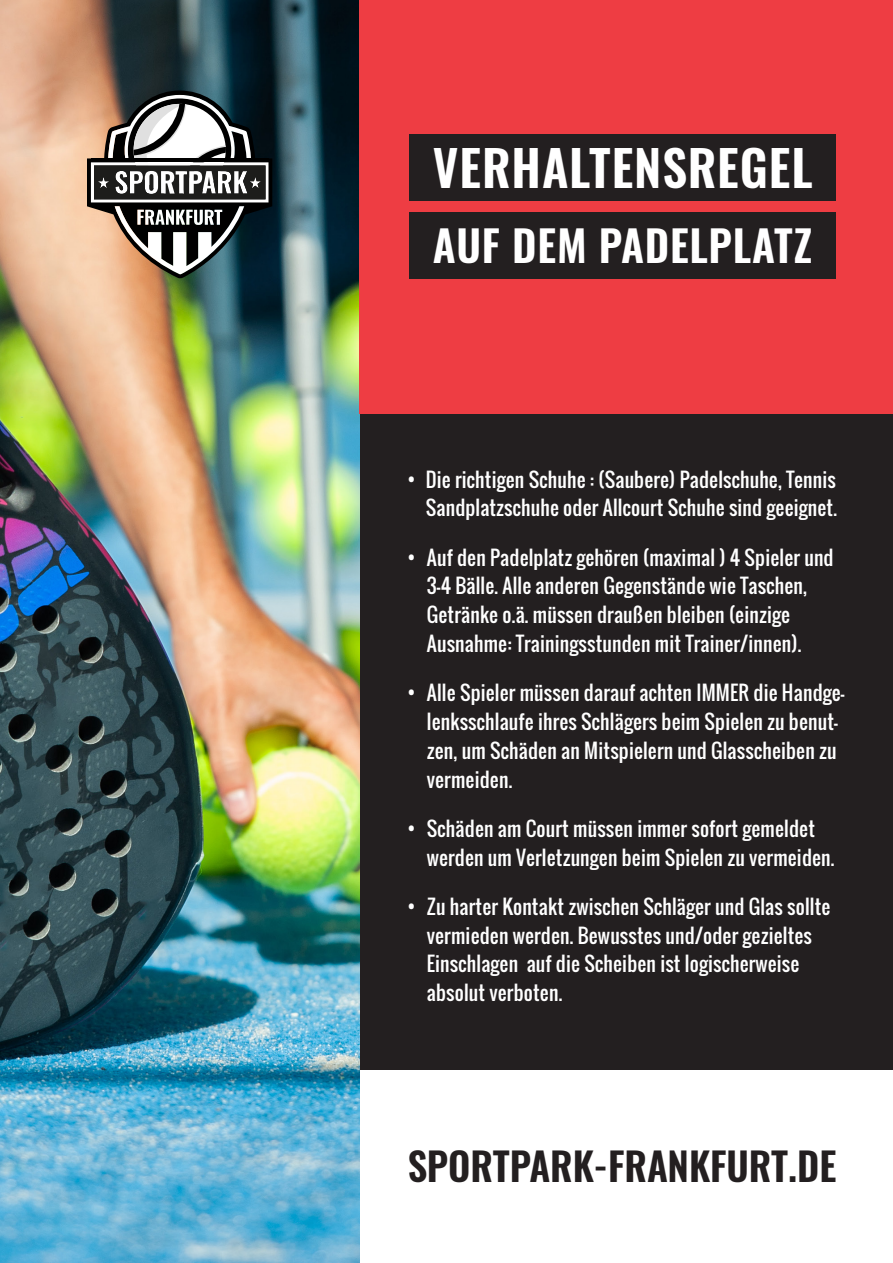
<style>
.page{position:relative;width:893px;height:1263px;background:#fff}
.page>*{position:absolute;margin:0;border:0;box-sizing:border-box;transform-origin:0 0}
.t1{font:600 49.2px "Oswald";letter-spacing:.02em;color:#fff}
.t2{font:600 42.6px "Oswald";letter-spacing:.02em;color:#fff}
.t3{font:600 38.85px "Oswald";letter-spacing:-.005em;color:#231f20}
.t4{font:19.5px/28.8px "Oswald";letter-spacing:.01em;color:#fff}
</style>
<div class="page">
<div style="left:359px;top:413px;width:534px;height:656px;background:#231f20"></div>
<img style="left:0;top:0;width:359px;height:1263px">
<div style="left:359px;top:0;width:534px;height:413px;background:#ee3d43"></div>
<svg style="left:87px;top:90px;width:185px;height:188px"></svg>
<hr style="left:91px;top:158px;width:177px;height:4px;background:#000">
<div style="left:409px;top:135px;width:426px;height:66px;background:#231f20"></div>
<div style="left:409px;top:212px;width:426px;height:66px;background:#231f20"></div>
<h1 class="t1" style="left:433px;top:124px;width:381px">VERHALTENSREGEL</h1>
<h2 class="t2" style="left:433px;top:207px;width:381px">AUF DEM PADELPLATZ</h2>
<p class="t4" style="left:407px;top:465px;width:432px;text-align:right">• Die richtigen Schuhe : (Saubere) Padelschuhe, Tennis<br>Sandplatzschuhe oder Allcourt Schuhe sind geeignet.</p>
<p class="t4" style="left:427px;top:543px;width:408px;text-indent:-20px">• Auf den Padelplatz gehören (maximal ) 4 Spieler und 3-4 Bälle. Alle anderen Gegenstände wie Taschen, Getränke o.ä. müssen draußen bleiben (einzige Ausnahme: Trainingsstunden mit Trainer/innen).</p>
<p class="t4" style="left:427px;top:678px;width:419px;text-indent:-20px">• Alle Spieler müssen darauf achten IMMER die Handge&shy;lenksschlaufe ihres Schlägers beim Spielen zu benut&shy;zen, um Schäden an Mitspielern und Glasscheiben zu vermeiden.</p>
<p class="t4" style="left:427px;top:814px;width:409px;text-indent:-20px">• Schäden am Court müssen immer sofort gemeldet werden um Verletzungen beim Spielen zu vermeiden.</p>
<p class="t4" style="left:427px;top:892px;width:405px;text-indent:-20px">• Zu harter Kontakt zwischen Schläger und Glas sollte vermieden werden. Bewusstes und/oder gezieltes Einschlagen auf die Scheiben ist logischerweise absolut verboten.</p>
<h3 class="t3" style="left:408px;top:1132px;width:430px">SPORTPARK-FRANKFURT.DE</h3>
</div>
